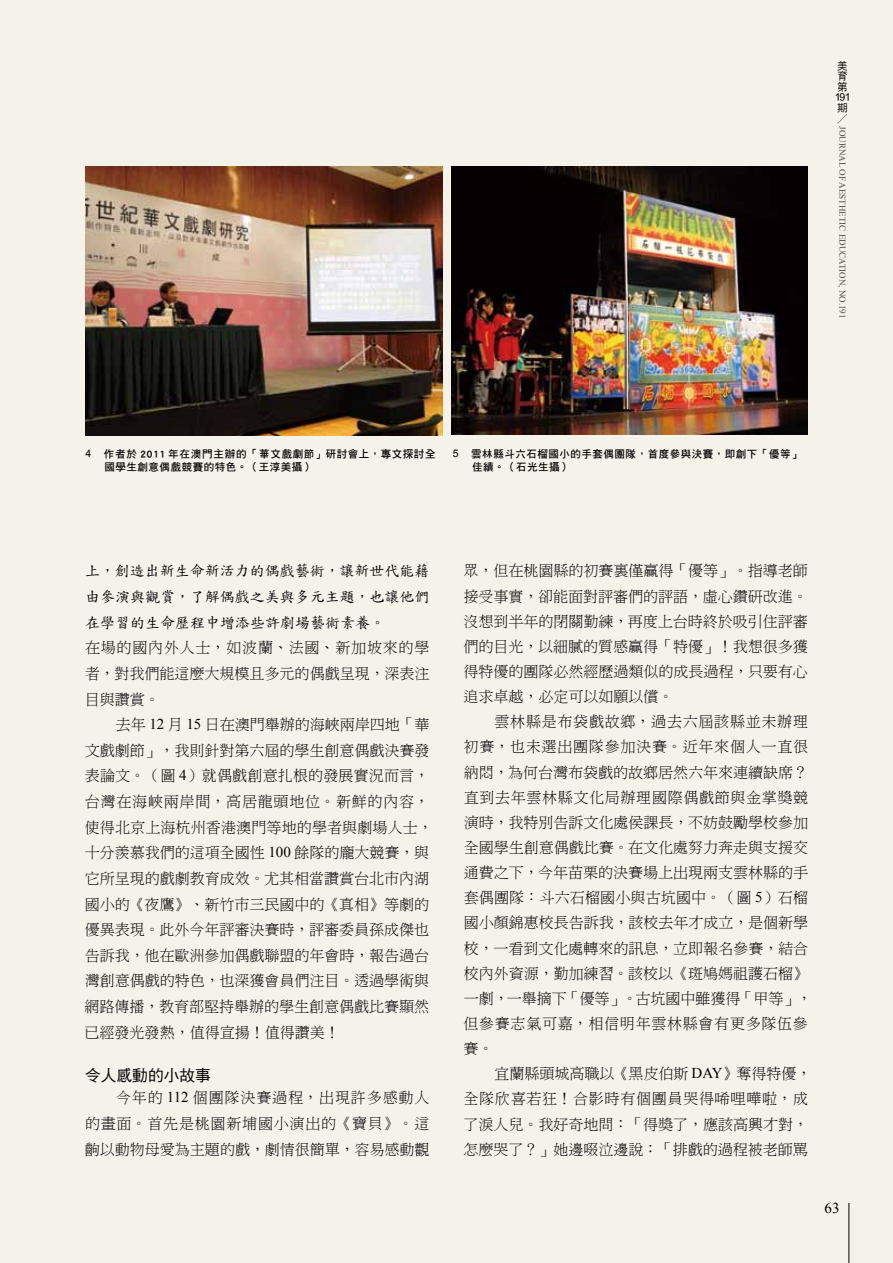
<style>
.page{position:relative;width:893px;height:1263px;background:#f5f2e9}
.page>*{position:absolute;margin:0;border:0;box-sizing:border-box;transform-origin:0 0}
.t1{font:15.75px "DF Hei Std W5";color:#000}
.t2{font:15px/25.2px "DF Ming Lt HKP BF";color:#000;text-align:justify}
.t3{font:15px/25.7px "DF Biao Kai Shu Std W5";color:#000;text-align:justify}
.t4{font:15px "Times New Roman";color:#000}
.t5{font:10.5px/13.5px "DF Hei Bd HKP BF";letter-spacing:.05em;color:#000}
.t6{font:10.5px/10.6px "DF Hei Md HKP BF";color:#000}
.t7{font:10.5px "P Ming Li U";color:#000}
.t8{font:9px "Times New Roman";color:#4c4948}
.s1{font-family:"Arial"}
.s2{font-family:"Times New Roman"}
</style>
<div class="page">
<hr style="left:849px;top:1203px;width:1px;height:60px;background:#000">
<img style="left:85px;top:167px;width:358px;height:268px">
<img style="left:451px;top:167px;width:357px;height:267px">
<p class="t6" style="left:835px;top:60px;width:17px">美育第<br>191期</p>
<p class="t7" style="left:837px;top:113px;width:12px">／</p>
<p class="t8" style="left:849px;top:126px;width:194px;rotate:90deg">JOURNAL OF AESTHETIC EDUCATION, NO.191</p>
<p class="t5" style="left:105px;top:447px;width:332px;text-indent:-19px"><span class="s1">4</span> 作者於 2011 年在澳門主辦的「華文戲劇節」研討會上，專文探討全國學生創意偶戲競賽的特色。（王淳美攝）</p>
<p class="t5" style="left:472px;top:447px;width:331px;text-indent:-19px"><span class="s1">5</span> 雲林縣斗六石榴國小的手套偶團隊，首度參與決賽，即創下「優等」佳績。（石光生攝）</p>
<p class="t3" style="left:85px;top:558px;width:346px">上，創造出新生命新活力的偶戲藝術，讓新世代能藉由參演與觀賞，了解偶戲之美與多元主題，也讓他們在學習的生命歷程中增添些許劇場藝術素養。</p>
<p class="t2" style="left:85px;top:636px;width:346px;line-height:25.7px">在場的國內外人士，如波蘭、法國、新加坡來的學者，對我們能這麼大規模且多元的偶戲呈現，深表注目與讚賞。</p>
<p class="t2" style="left:85px;top:712px;width:350px;line-height:25.7px;text-align:left;text-indent:31px">去年 <span class="s2">12</span> 月 <span class="s2">15</span> 日在澳門舉辦的海峽兩岸四地「華文戲劇節」，我則針對第六屆的學生創意偶戲決賽發表論文。（圖 <span class="s2">4</span>）就偶戲創意扎根的發展實況而言，台灣在海峽兩岸間，高居龍頭地位。新鮮的內容，使得北京上海杭州香港澳門等地的學者與劇場人士，十分羨慕我們的這項全國性 <span class="s2">100</span> 餘隊的龐大競賽，與它所呈現的戲劇教育成效。尤其相當讚賞台北市內湖國小的《夜鷹》、新竹市三民國中的《真相》等劇的優異表現。此外今年評審決賽時，評審委員孫成傑也告訴我，他在歐洲參加偶戲聯盟的年會時，報告過台灣創意偶戲的特色，也深獲會員們注目。透過學術與網路傳播，教育部堅持舉辦的學生創意偶戲比賽顯然已經發光發熱，值得宣揚！值得讚美！</p>
<p class="t1" style="left:85px;top:1066px;width:127px">令人感動的小故事</p>
<p class="t2" style="left:85px;top:1086px;width:346px;line-height:25.7px;text-indent:31px">今年的 <span class="s2">112</span> 個團隊決賽過程，出現許多感動人的畫面。首先是桃園新埔國小演出的《寶貝》。這齣以動物母愛為主題的戲，劇情很簡單，容易感動觀</p>
<p class="t2" style="left:463px;top:559px;width:346px">眾，但在桃園縣的初賽裏僅贏得「優等」。指導老師接受事實，卻能面對評審們的評語，虛心鑽研改進。沒想到半年的閉關勤練，再度上台時終於吸引住評審們的目光，以細膩的質感贏得「特優」！我想很多獲得特優的團隊必然經歷過類似的成長過程，只要有心追求卓越，必定可以如願以償。</p>
<p class="t2" style="left:463px;top:710px;width:350px;text-align:left;text-indent:31px">雲林縣是布袋戲故鄉，過去六屆該縣並未辦理初賽，也未選出團隊參加決賽。近年來個人一直很納悶，為何台灣布袋戲的故鄉居然六年來連續缺席？直到去年雲林縣文化局辦理國際偶戲節與金掌獎競演時，我特別告訴文化處侯課長，不妨鼓勵學校參加全國學生創意偶戲比賽。在文化處努力奔走與支援交通費之下，今年苗栗的決賽場上出現兩支雲林縣的手套偶團隊：斗六石榴國小與古坑國中。（圖 <span class="s2">5</span>）石榴國小顏錦惠校長告訴我，該校去年才成立，是個新學校，一看到文化處轉來的訊息，立即報名參賽，結合校內外資源，勤加練習。該校以《斑鳩媽祖護石榴》一劇，一舉摘下「優等」。古坑國中雖獲得「甲等」，但參賽志氣可嘉，相信明年雲林縣會有更多隊伍參賽。</p>
<p class="t2" style="left:463px;top:1062px;width:350px;text-align:left;text-indent:31px">宜蘭縣頭城高職以《黑皮伯斯 <span class="s2">DAY</span>》奪得特優，全隊欣喜若狂！合影時有個團員哭得唏哩嘩啦，成了淚人兒。我好奇地問：「得獎了，應該高興才對，怎麼哭了？」她邊啜泣邊說：「排戲的過程被老師罵</p>
<p class="t4" style="left:825px;top:1198px;width:16px">63</p>
</div>
